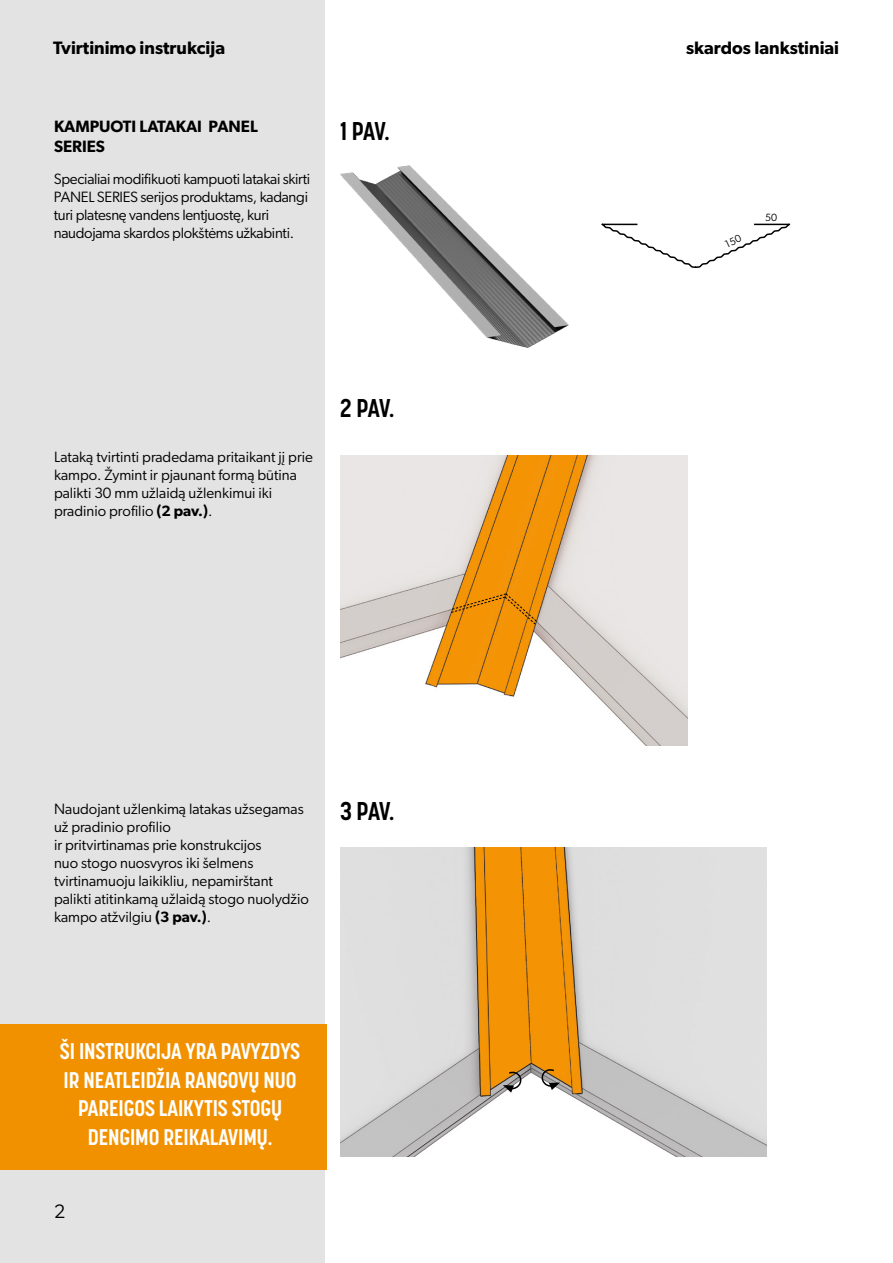
<style>
.page{position:relative;width:893px;height:1263px;background:#fff}
.page>*{position:absolute;margin:0;border:0;box-sizing:border-box;transform-origin:0 0}
.t1{font:700 25.5px "Korolev Condensed";letter-spacing:-.03em;color:#000}
.t2{font:700 22.5px/28.5px "Korolev Condensed";letter-spacing:-.005em;color:#fff;text-align:center}
.t3{font:19.5px "Gibson";color:#000}
.t4{font:600 18px "Gibson";color:#000}
.t5{font:600 16.5px/19.6px "Gibson";color:#000}
.t6{font:15px/18px "Gibson";color:#000}
.t7{font:15px/18px "Gibson";letter-spacing:-.02em;color:#000}
._8_pt_hyper_Tekst{font:10.5px "Gibson";color:#000}
.s1{font-weight:600}
</style>
<div class="page">
<div style="left:0;top:0;width:325px;height:1263px;background:#e3e3e3"></div>
<img style="left:340px;top:165px;width:229px;height:183px">
<img style="left:340px;top:455px;width:347px;height:291px">
<svg style="left:450px;top:593px;width:87px;height:32px"></svg>
<img style="left:340px;top:848px;width:427px;height:308px">
<svg style="left:503px;top:1071px;width:21px;height:21px"></svg>
<svg style="left:539px;top:1069px;width:21px;height:21px"></svg>
<div style="left:0;top:1025px;width:326px;height:145px;background:#f29100"></div>
<svg style="left:568px;top:222px;width:223px;height:47px"></svg>
<p class="t4" style="left:53px;top:37px;width:173px">Tvirtinimo instrukcija</p>
<p class="t4" style="left:686px;top:37px;width:155px">skardos lankstiniai</p>
<p class="t5" style="left:54px;top:116px;width:205px">KAMPUOTI LATAKAI PANEL<br>SERIES</p>
<p class="t7" style="left:54px;top:170px;width:258px">Specialiai modifikuoti kampuoti latakai skirti PANEL SERIES serijos produktams, kadangi turi platesnę vandens lentjuostę, kuri naudojama skardos plokštėms užkabinti.</p>
<p class="t1" style="left:340px;top:116px;width:51px">1 PAV.</p>
<p class="t6" style="left:54px;top:448px;width:260px">Lataką tvirtinti pradedama pritaikant jį prie kampo. Žymint ir pjaunant formą būtina palikti 30 mm užlaidą užlenkimui iki pradinio profilio <span class="s1">(2 pav.)</span>.</p>
<p class="t1" style="left:340px;top:393px;width:56px">2 PAV.</p>
<p class="t6" style="left:54px;top:799px;width:251px">Naudojant užlenkimą latakas užsegamas už pradinio profilio</p>
<p class="t6" style="left:54px;top:835px;width:209px">ir pritvirtinamas prie konstrukcijos</p>
<p class="t6" style="left:54px;top:853px;width:257px">nuo stogo nuosvyros iki šelmens tvirtinamuoju laikikliu, nepamirštant palikti atitinkamą užlaidą stogo nuolydžio kampo atžvilgiu <span class="s1">(3 pav.)</span>.</p>
<p class="t1" style="left:340px;top:796px;width:56px">3 PAV.</p>
<p class="t2" style="left:60px;top:1037px;width:242px">ŠI INSTRUKCIJA YRA PAVYZDYS<br>IR NEATLEIDŽIA RANGOVŲ NUO<br>PAREIGOS LAIKYTIS STOGŲ<br>DENGIMO REIKALAVIMŲ.</p>
<h3 class="t3" style="left:54px;top:1200px;width:13px">2</h3>
<p class="_8_pt_hyper_Tekst" style="left:765px;top:211px;width:14px">50</p>
</div>
